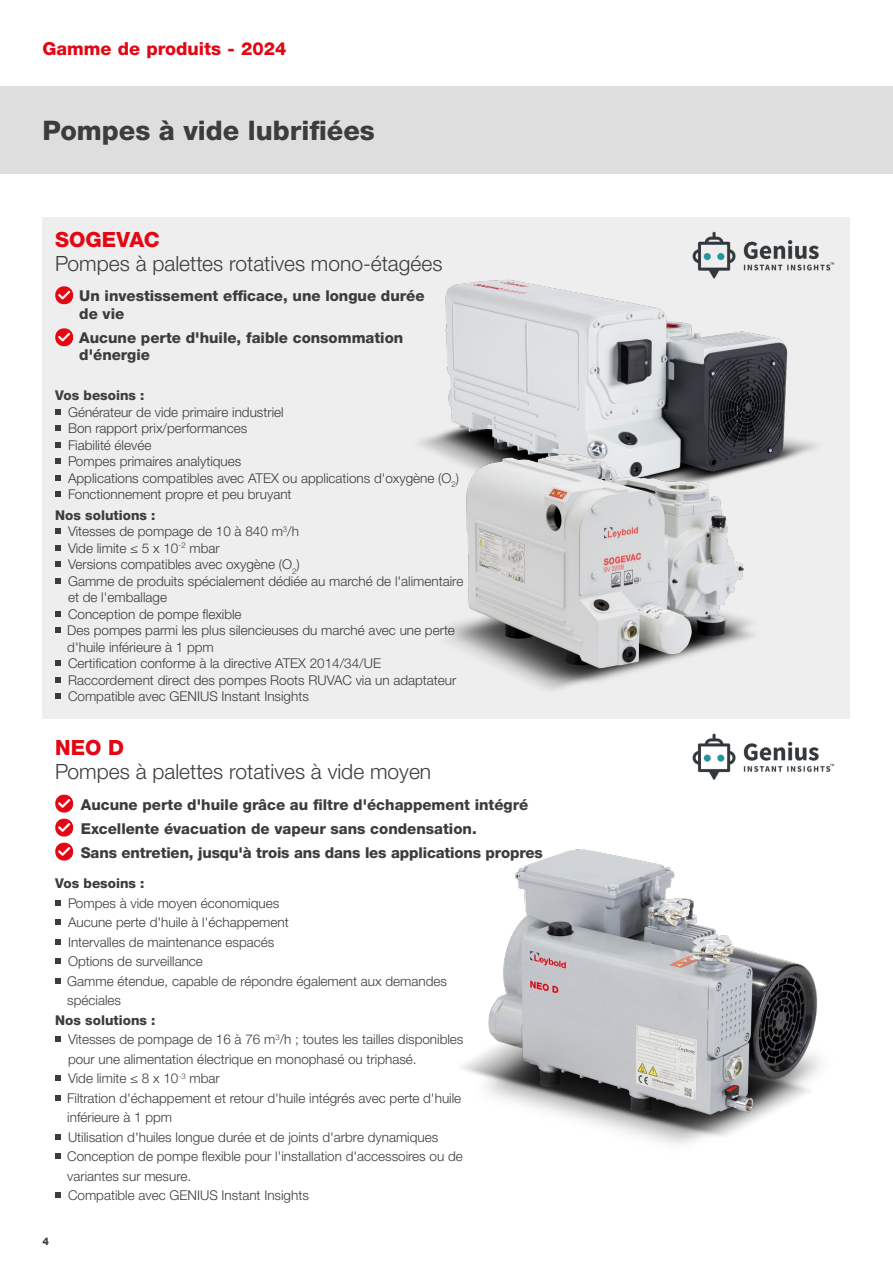
<style>
.page{position:relative;width:893px;height:1263px;background:#fff}
.page>*{position:absolute;margin:0;border:0;box-sizing:border-box;transform-origin:0 0}
.t1{font:800 27px "Helvetica Neue LTW1 G";color:#3c3c3b}
.t2{font:300 21px "Helvetica Neue LTW1 G";color:#3c3c3b}
.t3{font:800 21px "Helvetica Neue LTW1 G";color:#e30613}
.t4{font:800 18px "Helvetica Neue LTW1 G";color:#e30613}
.t5{font:800 15px/24px "Helvetica Neue LTW1 G";color:#3c3c3b}
.t6{font:300 13.5px/16.5px "Helvetica Neue LTW1 G";color:#3c3c3b}
.t7{font:800 13.5px "Helvetica Neue LTW1 G";color:#3c3c3b}
.t8{font:800 10.5px "Helvetica Neue LTW1 G";color:#3c3c3b}
.s1{font-weight:800}
</style>
<div class="page">
<img style="left:462px;top:849px;width:359px;height:295px">
<div style="left:0;top:87px;width:893px;height:87px;background:#dedede"></div>
<div style="left:43px;top:217px;width:807px;height:502px;background:#eee"></div>
<svg style="left:55px;top:286px;width:18px;height:18px"></svg>
<svg style="left:55px;top:328px;width:18px;height:18px"></svg>
<svg style="left:55px;top:795px;width:18px;height:17px"></svg>
<svg style="left:55px;top:819px;width:18px;height:17px"></svg>
<svg style="left:55px;top:843px;width:18px;height:17px"></svg>
<img style="left:445px;top:279px;width:343px;height:152px">
<svg style="left:55px;top:409px;width:6px;height:5px"></svg>
<svg style="left:55px;top:425px;width:6px;height:6px"></svg>
<svg style="left:55px;top:442px;width:6px;height:5px"></svg>
<svg style="left:55px;top:458px;width:6px;height:6px"></svg>
<svg style="left:55px;top:475px;width:6px;height:5px"></svg>
<svg style="left:55px;top:491px;width:6px;height:6px"></svg>
<svg style="left:55px;top:529px;width:6px;height:5px"></svg>
<svg style="left:55px;top:545px;width:6px;height:6px"></svg>
<svg style="left:55px;top:562px;width:6px;height:5px"></svg>
<svg style="left:55px;top:578px;width:6px;height:6px"></svg>
<svg style="left:55px;top:611px;width:6px;height:6px"></svg>
<svg style="left:55px;top:628px;width:6px;height:5px"></svg>
<svg style="left:55px;top:661px;width:6px;height:5px"></svg>
<svg style="left:55px;top:677px;width:6px;height:6px"></svg>
<svg style="left:55px;top:694px;width:6px;height:5px"></svg>
<svg style="left:55px;top:900px;width:6px;height:6px"></svg>
<svg style="left:55px;top:920px;width:6px;height:5px"></svg>
<svg style="left:55px;top:939px;width:6px;height:6px"></svg>
<svg style="left:55px;top:959px;width:6px;height:5px"></svg>
<svg style="left:55px;top:978px;width:6px;height:6px"></svg>
<svg style="left:55px;top:1037px;width:6px;height:5px"></svg>
<svg style="left:55px;top:1076px;width:6px;height:5px"></svg>
<svg style="left:55px;top:1095px;width:6px;height:6px"></svg>
<svg style="left:55px;top:1134px;width:6px;height:6px"></svg>
<svg style="left:55px;top:1154px;width:6px;height:5px"></svg>
<svg style="left:55px;top:1193px;width:6px;height:5px"></svg>
<img style="left:419px;top:431px;width:398px;height:259px">
<img style="left:623px;top:231px;width:212px;height:74px">
<img style="left:692px;top:733px;width:143px;height:47px">
<h3 class="t4" style="left:43px;top:38px;width:245px">Gamme de produits - 2024</h3>
<h1 class="t1" style="left:43px;top:114px;width:334px">Pompes à vide lubrifiées</h1>
<h2 class="t3" style="left:55px;top:227px;width:106px">SOGEVAC</h2>
<h2 class="t2" style="left:55px;top:250px;width:389px">Pompes à palettes rotatives mono-étagées</h2>
<p class="t5" style="left:79px;top:287px;width:347px;line-height:18px">Un investissement efficace, une longue durée de vie</p>
<p class="t5" style="left:79px;top:330px;width:326px;line-height:16.5px">Aucune perte d'huile, faible consommation d'énergie</p>
<p class="t7" style="left:55px;top:387px;width:91px">Vos besoins :</p>
<p class="t6" style="left:68px;top:403px;width:393px">Générateur de vide primaire industriel<br>Bon rapport prix/performances<br>Fiabilité élevée<br>Pompes primaires analytiques<br>Applications compatibles avec ATEX ou applications d'oxygène (O<sub>2</sub>)<br>Fonctionnement propre et peu bruyant</p>
<p class="t6" style="left:67px;top:507px;width:398px;text-indent:-12px"><span class="s1">Nos solutions :<br></span>Vitesses de pompage de 10 à 840 m<sup>3</sup>/h<br>Vide limite ≤ 5 x 10<sup>-2</sup> mbar<br>Versions compatibles avec oxygène (O<sub>2</sub>)<br>Gamme de produits spécialement dédiée au marché de l'alimentaire et de l'emballage<br>Conception de pompe flexible<br>Des pompes parmi les plus silencieuses du marché avec une perte d'huile inférieure à 1 ppm<br>Certification conforme à la directive ATEX 2014/34/UE Raccordement direct des pompes Roots RUVAC via un adaptateur Compatible avec GENIUS Instant Insights</p>
<h2 class="t3" style="left:55px;top:735px;width:70px">NEO D</h2>
<h2 class="t2" style="left:55px;top:759px;width:377px">Pompes à palettes rotatives à vide moyen</h2>
<p class="t5" style="left:81px;top:792px;width:464px">Aucune perte d'huile grâce au filtre d'échappement intégré<br>Excellente évacuation de vapeur sans condensation.<br>Sans entretien, jusqu'à trois ans dans les applications propres</p>
<p class="t7" style="left:55px;top:876px;width:91px">Vos besoins :</p>
<p class="t6" style="left:67px;top:893px;width:381px;line-height:19.5px">Pompes à vide moyen économiques<br>Aucune perte d'huile à l'échappement<br>Intervalles de maintenance espacés<br>Options de surveillance<br>Gamme étendue, capable de répondre également aux demandes spéciales</p>
<p class="t6" style="left:67px;top:1010px;width:398px;line-height:19.5px;text-indent:-12px"><span class="s1">Nos solutions :<br></span>Vitesses de pompage de 16 à 76 m<sup>3</sup>/h ; toutes les tailles disponibles pour une alimentation électrique en monophasé ou triphasé.<br>Vide limite ≤ 8 x 10<sup>-3</sup> mbar<br>Filtration d'échappement et retour d'huile intégrés avec perte d'huile inférieure à 1 ppm<br>Utilisation d'huiles longue durée et de joints d'arbre dynamiques Conception de pompe flexible pour l'installation d'accessoires ou de variantes sur mesure.<br>Compatible avec GENIUS Instant Insights</p>
<p class="t8" style="left:43px;top:1235px;width:8px">4</p>
</div>
